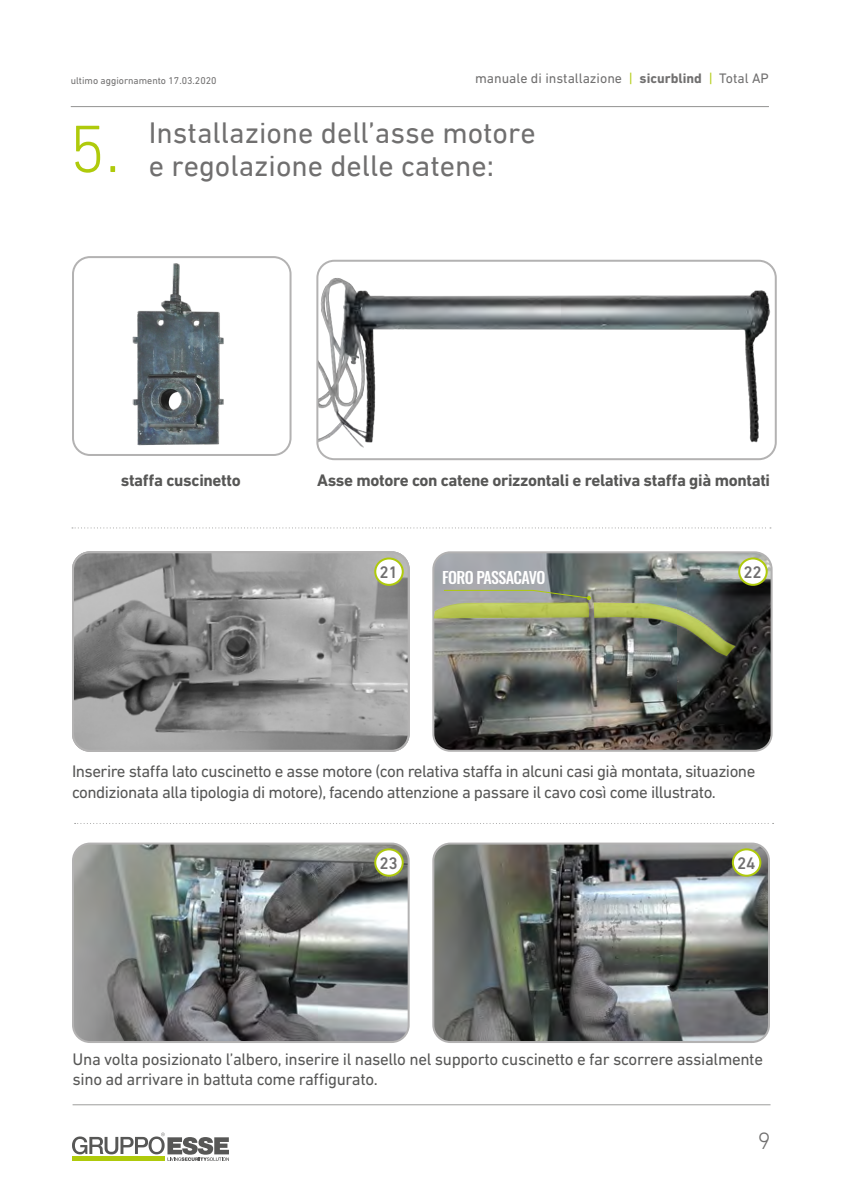
<style>
.page{position:relative;width:842px;height:1191px;background:#fff}
.page>*{position:absolute;margin:0;border:0;box-sizing:border-box;transform-origin:0 0}
.t1{font:300 68px "DIN Next LT Arabic";color:#afca0b}
.t2{font:30px "DIN Next LT Arabic";color:#706f6f}
.t3{font:300 24px "DIN Next LT Pro";color:#706f6f}
.t4{font:17px/20.4px "DIN Next LT Pro";letter-spacing:-.03em;color:#575756}
.t5{font:700 17px "DIN Next LT Pro";letter-spacing:-.02em;color:#575756}
.t6{font:500 17px "DIN Next LT Pro";letter-spacing:-.02em;color:#706f6f}
.t7{font:500 16px "Oswald";letter-spacing:-.04em;color:#fff}
.t8{font:14px "DIN Next LT Pro";color:#706f6f}
.t9{font:10px "DIN Next LT Pro";color:#706f6f}
.s1{color:#afca0b}
.s2{font-weight:700}
</style>
<div class="page">
<svg style="left:72px;top:1132px;width:157px;height:29px"></svg>
<hr style="left:73px;top:1104px;width:697px;height:1px;background:#9d9d9c">
<hr style="left:71px;top:106px;width:698px;height:1px;background:#9d9d9c">
<img style="left:132px;top:263px;width:92px;height:183px">
<div style="left:72px;top:256px;width:220px;height:200px;border:2px solid #b3b2b2;border-radius:17px"></div>
<img style="left:319px;top:278px;width:455px;height:170px">
<div style="left:316px;top:260px;width:461px;height:200px;border:2px solid #b3b2b2;border-radius:17px"></div>
<svg style="left:75px;top:823px;width:699px;height:1px"></svg>
<img style="left:75px;top:845px;width:332px;height:195px">
<div style="left:72px;top:842px;width:338px;height:201px;border:2px solid #b3b2b2;border-radius:17px"></div>
<img style="left:435px;top:845px;width:332px;height:195px">
<div style="left:432px;top:842px;width:338px;height:201px;border:2px solid #b3b2b2;border-radius:17px"></div>
<img style="left:435px;top:554px;width:335px;height:196px">
<div style="left:432px;top:551px;width:341px;height:200px;border:2px solid #b3b2b2;border-radius:17px"></div>
<img style="left:73px;top:554px;width:334px;height:196px">
<div style="left:72px;top:551px;width:338px;height:200px;border:2px solid #b3b2b2;border-radius:17px"></div>
<div style="left:375px;top:558px;width:28px;height:27px;background:#fff;border-radius:50%"></div>
<div style="left:374px;top:557px;width:30px;height:29px;border:2px solid #afca0b;border-radius:50%"></div>
<div style="left:739px;top:558px;width:28px;height:27px;background:#fff;border-radius:50%"></div>
<div style="left:738px;top:557px;width:30px;height:29px;border:2px solid #afca0b;border-radius:50%"></div>
<div style="left:375px;top:849px;width:28px;height:26px;background:#fff;border-radius:50%"></div>
<div style="left:374px;top:848px;width:30px;height:28px;border:2px solid #afca0b;border-radius:50%"></div>
<div style="left:733px;top:849px;width:27px;height:26px;background:#fff;border-radius:50%"></div>
<div style="left:732px;top:848px;width:29px;height:28px;border:2px solid #afca0b;border-radius:50%"></div>
<svg style="left:72px;top:527px;width:699px;height:1px"></svg>
<svg style="left:434px;top:589px;width:301px;height:67px;background:#888f74"></svg>
<p class="t9" style="left:71px;top:75px;width:147px">ultimo aggiornamento 17.03.2020</p>
<p class="t8" style="left:475px;top:70px;width:295px">manuale di installazione <span class="s1">|</span> <span class="s2">sicurblind</span> <span class="s1">|</span> Total AP</p>
<h2 class="t2" style="left:149px;top:116px;width:388px">Installazione dell’asse motore</h2>
<h1 class="t1" style="left:69px;top:109px;width:53px">5.</h1>
<h2 class="t2" style="left:149px;top:148px;width:347px">e regolazione delle catene:</h2>
<p class="t5" style="left:121px;top:470px;width:122px">staffa cuscinetto</p>
<p class="t5" style="left:317px;top:470px;width:454px">Asse motore con catene orizzontali e relativa staffa già montati</p>
<p class="t6" style="left:380px;top:562px;width:20px">21</p>
<p class="t6" style="left:743px;top:562px;width:20px">22</p>
<p class="t7" style="left:442px;top:569px;width:105px">FORO PASSACAVO</p>
<p class="t4" style="left:72px;top:761px;width:685px">Inserire staffa lato cuscinetto e asse motore (con relativa staffa in alcuni casi già montata, situazione condizionata alla tipologia di motore), facendo attenzione a passare il cavo così come illustrato.</p>
<p class="t6" style="left:380px;top:853px;width:20px">23</p>
<p class="t6" style="left:737px;top:853px;width:20px">24</p>
<p class="t4" style="left:73px;top:1049px;width:692px">Una volta posizionato l’albero, inserire il nasello nel supporto cuscinetto e far scorrere assialmente sino ad arrivare in battuta come raffigurato.</p>
<h3 class="t3" style="left:758px;top:1127px;width:14px">9</h3>
</div>
